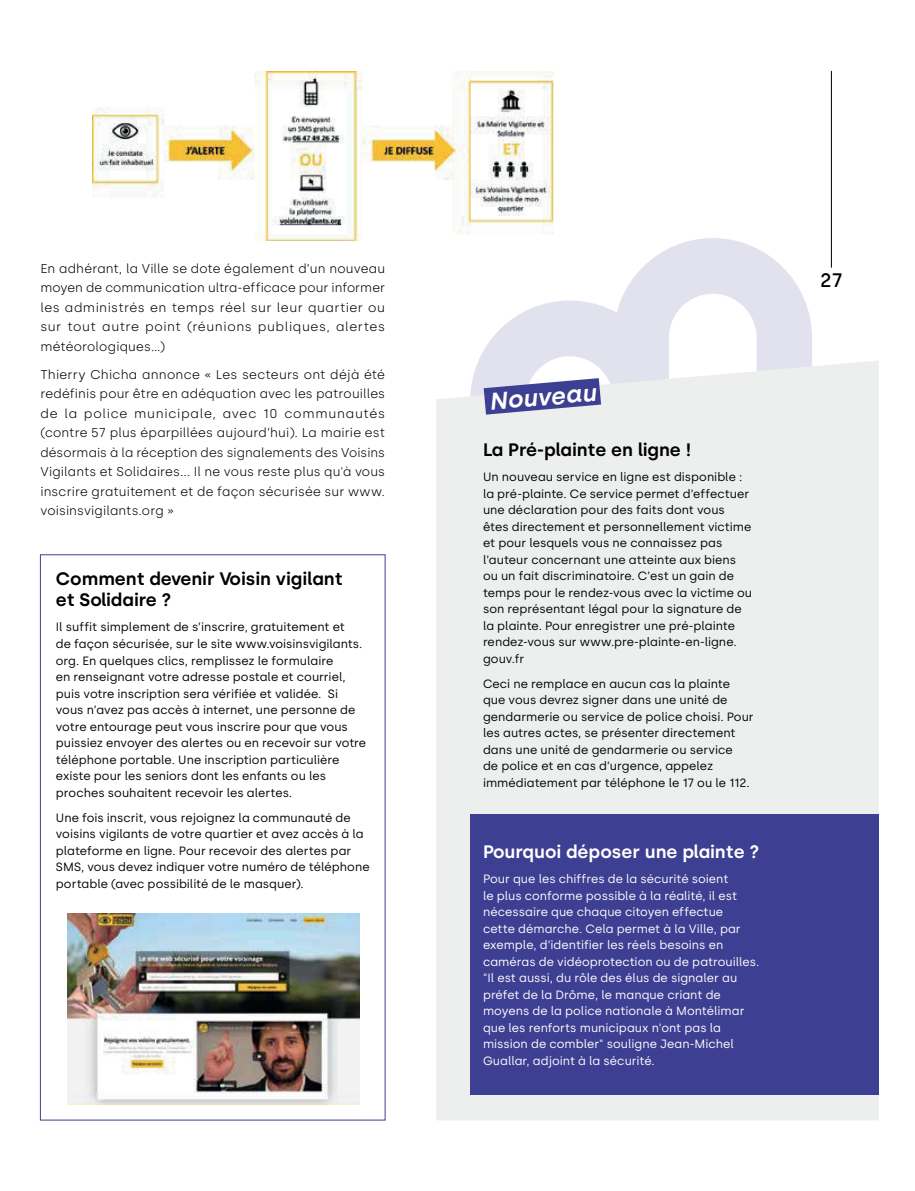
<style>
.page{position:relative;width:915px;height:1191px;background:#fff}
.page>*{position:absolute;margin:0;border:0;box-sizing:border-box;transform-origin:0 0}
.t1{font:italic 600 24px "Silka";color:#fff}
.t2{font:500 19.5px "Silka";color:#000001}
.t3{font:600 18px/21.6px "Silka";color:#000001}
.t4{font:600 18px "Silka";color:#fff}
.t5{font:300 12.75px/19.5px "Silka";letter-spacing:.02em;color:#000001;text-align:justify}
.t6{font:12px/16.5px "Silka";letter-spacing:.005em;color:#000001}
.t7{font:12px/16.5px "Silka";letter-spacing:.005em;color:#fff}
</style>
<div class="page">
<svg style="left:479px;top:300px;width:134px;height:60px;fill:#e2e2ee"></svg>
<svg style="left:613px;top:238px;width:198px;height:122px;fill:#e2e2ee"></svg>
<div style="left:436px;top:360px;width:442px;height:760px;background:#edefef"></div>
<div style="left:470px;top:815px;width:408px;height:280px;background:#3d3f92"></div>
<hr style="left:830px;top:71px;width:1px;height:197px;background:#000001">
<img style="left:93px;top:72px;width:460px;height:168px">
<img style="left:68px;top:913px;width:292px;height:191px">
<svg style="left:483px;top:378px;width:118px;height:36px;background:#6e6fac"></svg>
<p class="t5" style="left:40px;top:258px;width:346px">En adhérant, la Ville se dote également d’un nouveau moyen de communication ultra-efficace pour informer les administrés en temps réel sur leur quartier ou sur tout autre point (réunions publiques, alertes météorologiques…)</p>
<p class="t5" style="left:40px;top:364px;width:346px">Thierry Chicha annonce « Les secteurs ont déjà été redéfinis pour être en adéquation avec les patrouilles de la police municipale, avec 10 communautés (contre 57 plus éparpillées aujourd’hui). La mairie est désormais à la réception des signalements des Voisins Vigilants et Solidaires... Il ne vous reste plus qu'à vous inscrire gratuitement et de façon sécurisée sur www. voisinsvigilants.org »</p>
<h3 class="t3" style="left:56px;top:568px;width:288px">Comment devenir Voisin vigilant et Solidaire ?</h3>
<p class="t6" style="left:56px;top:619px;width:312px">Il suffit simplement de s’inscrire, gratuitement et<br>de façon sécurisée, sur le site www.voisinsvigilants. org. En quelques clics, remplissez le formulaire<br>en renseignant votre adresse postale et courriel, puis votre inscription sera vérifiée et validée. Si vous n’avez pas accès à internet, une personne de votre entourage peut vous inscrire pour que vous puissiez envoyer des alertes ou en recevoir sur votre téléphone portable. Une inscription particulière existe pour les seniors dont les enfants ou les proches souhaitent recevoir les alertes.</p>
<p class="t6" style="left:56px;top:809px;width:315px">Une fois inscrit, vous rejoignez la communauté de voisins vigilants de votre quartier et avez accès à la plateforme en ligne. Pour recevoir des alertes par SMS, vous devez indiquer votre numéro de téléphone portable (avec possibilité de le masquer).</p>
<h1 class="t1" style="left:487px;top:387px;width:108px;rotate:-5deg">Nouveau</h1>
<h3 class="t3" style="left:483px;top:439px;width:209px">La Pré-plainte en ligne !</h3>
<p class="t6" style="left:483px;top:468px;width:270px">Un nouveau service en ligne est disponible : la pré-plainte. Ce service permet d’effectuer une déclaration pour des faits dont vous êtes directement et personnellement victime et pour lesquels vous ne connaissez pas l’auteur concernant une atteinte aux biens ou un fait discriminatoire. C’est un gain de temps pour le rendez-vous avec la victime ou son représentant légal pour la signature de la plainte. Pour enregistrer une pré-plainte rendez-vous sur www.pre-plainte-en-ligne. gouv.fr</p>
<p class="t6" style="left:483px;top:675px;width:272px">Ceci ne remplace en aucun cas la plainte que vous devrez signer dans une unité de gendarmerie ou service de police choisi. Pour les autres actes, se présenter directement dans une unité de gendarmerie ou service<br>de police et en cas d’urgence, appelez immédiatement par téléphone le 17 ou le 112.</p>
<h3 class="t4" style="left:483px;top:841px;width:278px">Pourquoi déposer une plainte ?</h3>
<p class="t7" style="left:483px;top:871px;width:278px">Pour que les chiffres de la sécurité soient<br>le plus conforme possible à la réalité, il est nécessaire que chaque citoyen effectue<br>cette démarche. Cela permet à la Ville, par exemple, d’identifier les réels besoins en caméras de vidéoprotection ou de patrouilles. "Il est aussi, du rôle des élus de signaler au préfet de la Drôme, le manque criant de moyens de la police nationale à Montélimar que les renforts municipaux n’ont pas la mission de combler" souligne Jean-Michel Guallar, adjoint à la sécurité.</p>
<h2 class="t2" style="left:820px;top:269px;width:24px">27</h2>
</div>
